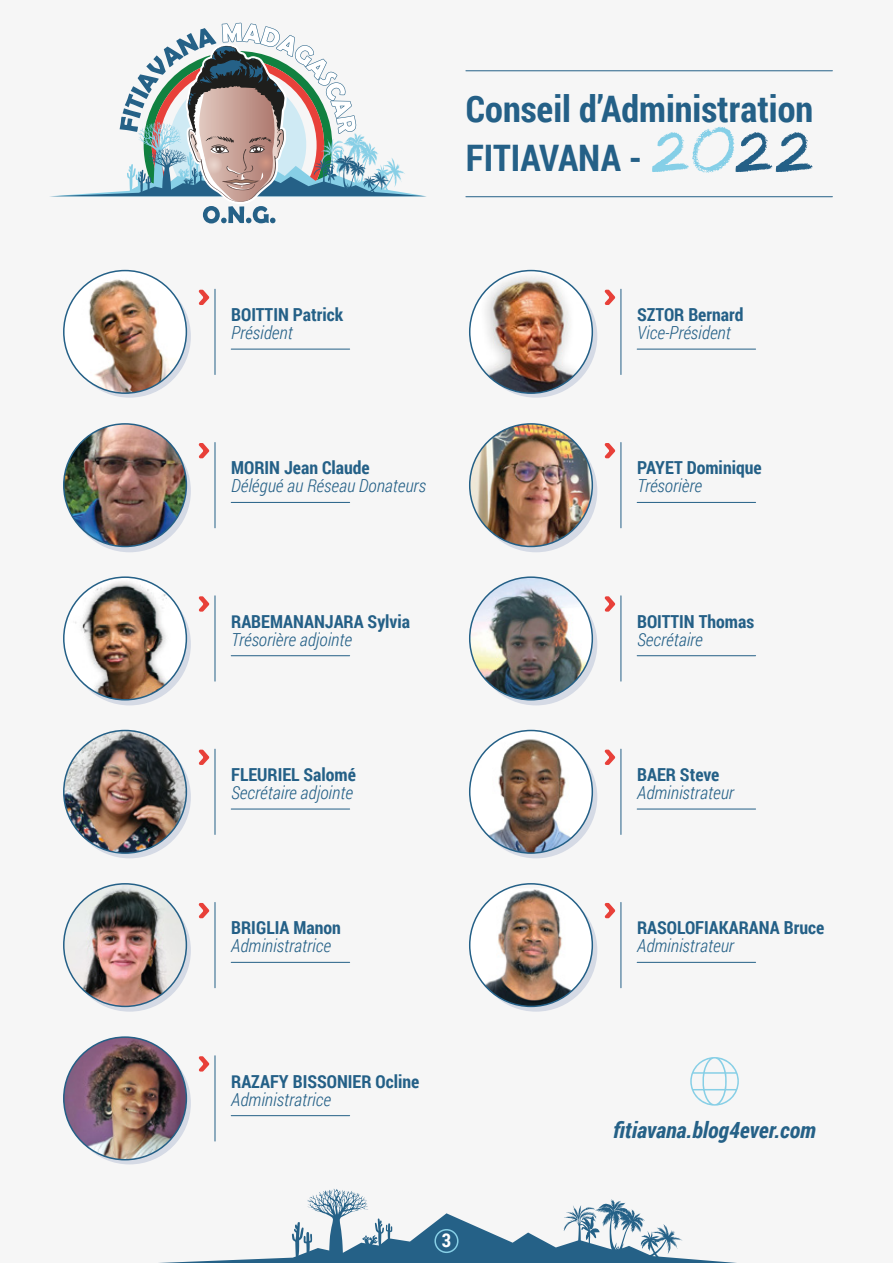
<style>
.page{position:relative;width:893px;height:1263px;background:#f6f6f6}
.page>*{position:absolute;margin:0;border:0;box-sizing:border-box;transform-origin:0 0}
.t1{font:82.5px "FS Sammy";color:#85cfe7}
.t2{font:700 36.45px/49.5px "Roboto Condensed";color:#246087}
.t3{font:italic 700 22.35px "Roboto Condensed";color:#256187}
.t4{font:700 18.9px "Roboto Condensed";color:#fff}
.t5{font:700 18px "Roboto Condensed";color:#246087}
.t6{font:italic 300 18px "Roboto Condensed";color:#246087}
.s1{color:#246087}
</style>
<div class="page">
<svg style="left:184px;top:1189px;width:540px;height:73px"></svg>
<hr style="left:0;top:1262px;width:893px;height:1px;background:#256187">
<svg style="left:475px;top:275px;width:122px;height:123px"></svg>
<svg style="left:68px;top:430px;width:123px;height:122px"></svg>
<svg style="left:475px;top:430px;width:122px;height:122px"></svg>
<svg style="left:68px;top:583px;width:123px;height:122px"></svg>
<svg style="left:475px;top:583px;width:122px;height:122px"></svg>
<svg style="left:68px;top:736px;width:123px;height:122px"></svg>
<svg style="left:475px;top:736px;width:122px;height:122px"></svg>
<svg style="left:68px;top:889px;width:123px;height:123px"></svg>
<svg style="left:68px;top:1042px;width:123px;height:122px"></svg>
<div style="left:475px;top:889px;width:122px;height:123px;background:#d5dae5;border-radius:50%"></div>
<svg style="left:198px;top:290px;width:11px;height:15px"></svg>
<div style="left:434px;top:1229px;width:24px;height:24px;border:2px solid #87cfe6;border-radius:50%"></div>
<hr style="left:466px;top:70px;width:366px;height:1px;background:#246087">
<hr style="left:466px;top:196px;width:366px;height:1px;background:#246087">
<hr style="left:231px;top:349px;width:119px;height:1px;background:#246087">
<hr style="left:215px;top:289px;width:1px;height:86px;background:#246087">
<img style="left:64px;top:271px;width:122px;height:122px">
<div style="left:63px;top:270px;width:124px;height:124px;border:2px solid #246087;border-radius:50%"></div>
<svg style="left:604px;top:290px;width:11px;height:15px"></svg>
<hr style="left:637px;top:349px;width:119px;height:1px;background:#246087">
<hr style="left:621px;top:289px;width:1px;height:86px;background:#246087">
<img style="left:470px;top:271px;width:122px;height:122px;border-radius:61px">
<div style="left:469px;top:270px;width:124px;height:124px;border:2px solid #246087;border-radius:50%"></div>
<svg style="left:198px;top:443px;width:11px;height:15px"></svg>
<hr style="left:231px;top:502px;width:119px;height:1px;background:#246087">
<hr style="left:215px;top:442px;width:1px;height:86px;background:#246087">
<svg style="left:604px;top:443px;width:11px;height:15px"></svg>
<hr style="left:637px;top:502px;width:119px;height:1px;background:#246087">
<hr style="left:621px;top:442px;width:1px;height:86px;background:#246087">
<svg style="left:198px;top:596px;width:11px;height:16px"></svg>
<hr style="left:231px;top:655px;width:119px;height:1px;background:#246087">
<hr style="left:215px;top:596px;width:1px;height:85px;background:#246087">
<img style="left:64px;top:577px;width:122px;height:123px;border-radius:61px">
<div style="left:63px;top:576px;width:124px;height:124px;border:2px solid #246087;border-radius:50%"></div>
<svg style="left:604px;top:596px;width:11px;height:16px"></svg>
<hr style="left:637px;top:655px;width:119px;height:1px;background:#246087">
<hr style="left:621px;top:596px;width:1px;height:85px;background:#246087">
<svg style="left:198px;top:750px;width:11px;height:15px"></svg>
<hr style="left:231px;top:809px;width:119px;height:1px;background:#246087">
<hr style="left:215px;top:749px;width:1px;height:85px;background:#246087">
<svg style="left:604px;top:750px;width:11px;height:15px"></svg>
<hr style="left:637px;top:809px;width:119px;height:1px;background:#246087">
<hr style="left:621px;top:749px;width:1px;height:85px;background:#246087">
<svg style="left:198px;top:903px;width:11px;height:15px"></svg>
<hr style="left:231px;top:962px;width:119px;height:1px;background:#246087">
<hr style="left:215px;top:902px;width:1px;height:86px;background:#246087">
<svg style="left:604px;top:903px;width:11px;height:15px"></svg>
<hr style="left:637px;top:962px;width:119px;height:1px;background:#246087">
<hr style="left:621px;top:902px;width:1px;height:86px;background:#246087">
<img style="left:470px;top:424px;width:122px;height:122px;border-radius:61px">
<div style="left:469px;top:423px;width:124px;height:124px;border:2px solid #246087;border-radius:50%"></div>
<svg style="left:198px;top:1056px;width:11px;height:15px"></svg>
<hr style="left:231px;top:1115px;width:119px;height:1px;background:#246087">
<hr style="left:215px;top:1056px;width:1px;height:85px;background:#246087">
<img style="left:64px;top:1038px;width:116px;height:122px">
<div style="left:63px;top:1036px;width:124px;height:124px;border:2px solid #246087;border-radius:50%"></div>
<svg style="left:690px;top:1057px;width:49px;height:49px"></svg>
<img style="left:470px;top:577px;width:122px;height:123px;border-radius:61px">
<div style="left:469px;top:576px;width:124px;height:124px;border:2px solid #246087;border-radius:50%"></div>
<img style="left:64px;top:730px;width:122px;height:123px;border-radius:61px">
<div style="left:63px;top:730px;width:124px;height:124px;border:2px solid #246087;border-radius:50%"></div>
<img style="left:470px;top:888px;width:122px;height:118px">
<div style="left:469px;top:883px;width:124px;height:124px;border:2px solid #246087;border-radius:50%"></div>
<img style="left:470px;top:730px;width:122px;height:123px;border-radius:61px">
<div style="left:469px;top:730px;width:124px;height:124px;border:2px solid #246087;border-radius:50%"></div>
<img style="left:64px;top:884px;width:122px;height:122px;border-radius:61px">
<div style="left:63px;top:883px;width:124px;height:124px;border:2px solid #246087;border-radius:50%"></div>
<svg style="left:50px;top:23px;width:377px;height:200px"></svg>
<img style="left:64px;top:424px;width:122px;height:122px;border-radius:61px">
<div style="left:63px;top:423px;width:124px;height:124px;border:2px solid #246087;border-radius:50%"></div>
<h2 class="t2" style="left:466px;top:83px;width:349px">Conseil d’Administration<br>FITIAVANA -</h2>
<h1 class="t1" style="left:650px;top:95px;width:166px">20<span class="s1">22</span></h1>
<p class="t5" style="left:231px;top:302px;width:114px">BOITTIN Patrick</p>
<p class="t6" style="left:231px;top:320px;width:63px">Président</p>
<p class="t5" style="left:637px;top:302px;width:108px">SZTOR Bernard</p>
<p class="t6" style="left:637px;top:320px;width:95px">Vice-Président</p>
<p class="t5" style="left:231px;top:455px;width:140px">MORIN Jean Claude</p>
<p class="t6" style="left:231px;top:473px;width:196px">Délégué au Réseau Donateurs</p>
<p class="t5" style="left:637px;top:455px;width:126px">PAYET Dominique</p>
<p class="t6" style="left:637px;top:473px;width:66px">Trésorière</p>
<p class="t5" style="left:231px;top:609px;width:181px">RABEMANANJARA Sylvia</p>
<p class="t6" style="left:231px;top:627px;width:122px">Trésorière adjointe</p>
<p class="t5" style="left:637px;top:609px;width:118px">BOITTIN Thomas</p>
<p class="t6" style="left:637px;top:627px;width:67px">Secrétaire</p>
<p class="t5" style="left:231px;top:762px;width:126px">FLEURIEL Salomé</p>
<p class="t6" style="left:231px;top:780px;width:123px">Secrétaire adjointe</p>
<p class="t5" style="left:637px;top:762px;width:84px">BAER Steve</p>
<p class="t6" style="left:637px;top:780px;width:98px">Administrateur</p>
<p class="t5" style="left:231px;top:915px;width:111px">BRIGLIA Manon</p>
<p class="t6" style="left:231px;top:933px;width:101px">Administratrice</p>
<p class="t5" style="left:637px;top:915px;width:189px">RASOLOFIAKARANA Bruce</p>
<p class="t6" style="left:637px;top:933px;width:98px">Administrateur</p>
<p class="t5" style="left:231px;top:1068px;width:190px">RAZAFY BISSONIER Ocline</p>
<p class="t6" style="left:231px;top:1087px;width:101px">Administratrice</p>
<p class="t3" style="left:613px;top:1115px;width:204px">fitiavana.blog4ever.com</p>
<p class="t4" style="left:442px;top:1227px;width:11px">3</p>
</div>
